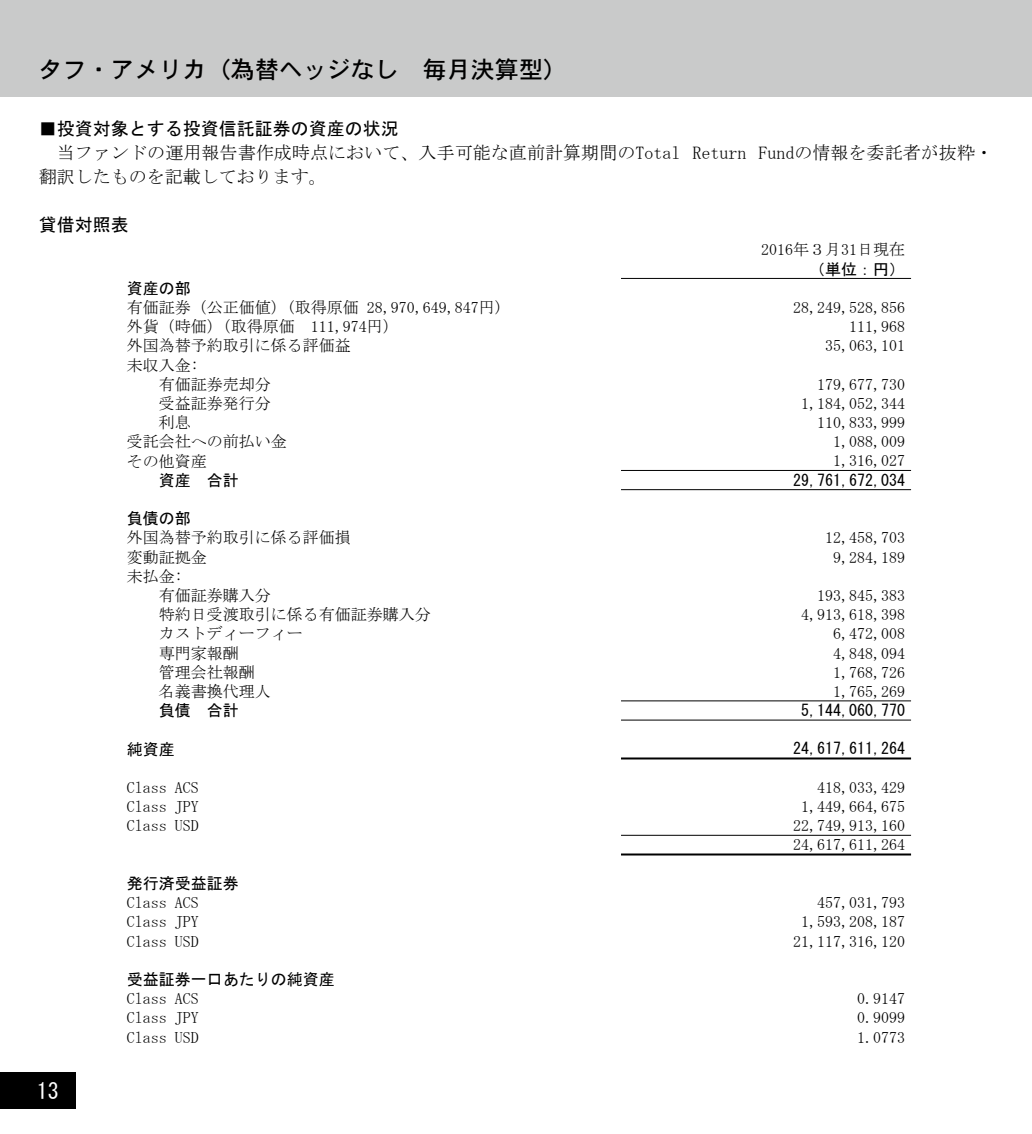
<style>
.page{position:relative;width:1032px;height:1134px;background:#fff}
.page>*{position:absolute;margin:0;border:0;box-sizing:border-box;transform-origin:0 0}
.t1{font:24px "DFHS Gothic W5 WIN RKSJ H";color:#000}
.t2{font:22px "MS Gothic";color:#fff}
.t3{font:18px/24px "MS Mincho";letter-spacing:.005em;color:#000}
.t4{font:18px "MS Gothic";color:#000}
.t5{font:16px/19.2px "MS Mincho";color:#000}
.t6{font:16px "MS Gothic";color:#000}
</style>
<div class="page">
<div style="left:0;top:0;width:1032px;height:96px;background:#c9caca"></div>
<div style="left:0;top:1072px;width:76px;height:36px;background:#000"></div>
<hr style="left:621px;top:278px;width:290px;height:1px;background:#000">
<hr style="left:621px;top:470px;width:290px;height:1px;background:#000">
<hr style="left:621px;top:489px;width:290px;height:1px;background:#000">
<hr style="left:621px;top:700px;width:290px;height:1px;background:#000">
<hr style="left:621px;top:720px;width:290px;height:1px;background:#000">
<hr style="left:621px;top:835px;width:290px;height:1px;background:#000">
<hr style="left:621px;top:757px;width:290px;height:2px;background:#000">
<hr style="left:621px;top:853px;width:290px;height:2px;background:#000">
<h1 class="t1" style="left:39px;top:57px;width:530px">タフ・アメリカ（為替ヘッジなし　毎月決算型）</h1>
<p class="t4" style="left:39px;top:120px;width:361px">■投資対象とする投資信託証券の資産の状況</p>
<p class="t3" style="left:39px;top:141px;width:956px;text-indent:18px">当ファンドの運用報告書作成時点において、入手可能な直前計算期間のTotal Return Fundの情報を委託者が抜粋・翻訳したものを記載しております。</p>
<p class="t4" style="left:39px;top:216px;width:91px">貸借対照表</p>
<p class="t5" style="left:761px;top:240px;width:145px">2016年３月31日現在</p>
<p class="t6" style="left:809px;top:262px;width:97px">（単位：円）</p>
<p class="t6" style="left:127px;top:280px;width:65px">資産の部</p>
<p class="t5" style="left:127px;top:298px;width:377px">有価証券（公正価値）(取得原価 28,970,649,847円)</p>
<p class="t5" style="left:793px;top:298px;width:113px">28,249,528,856</p>
<p class="t5" style="left:127px;top:317px;width:273px">外貨（時価）（取得原価　111,974円）</p>
<p class="t5" style="left:849px;top:317px;width:57px">111,968</p>
<p class="t5" style="left:127px;top:336px;width:225px">外国為替予約取引に係る評価益</p>
<p class="t5" style="left:825px;top:336px;width:81px">35,063,101</p>
<p class="t5" style="left:159px;top:355px;width:113px;text-indent:-32px">未収入金:<br>有価証券売却分</p>
<p class="t5" style="left:817px;top:374px;width:89px">179,677,730</p>
<p class="t5" style="left:159px;top:394px;width:113px">受益証券発行分</p>
<p class="t5" style="left:801px;top:394px;width:105px">1,184,052,344</p>
<p class="t5" style="left:159px;top:413px;width:33px">利息</p>
<p class="t5" style="left:817px;top:413px;width:89px">110,833,999</p>
<p class="t5" style="left:127px;top:432px;width:161px">受託会社への前払い金</p>
<p class="t5" style="left:833px;top:432px;width:73px">1,088,009</p>
<p class="t5" style="left:127px;top:451px;width:81px">その他資産</p>
<p class="t5" style="left:833px;top:451px;width:73px">1,316,027</p>
<p class="t6" style="left:159px;top:472px;width:81px">資産　合計</p>
<p class="t6" style="left:793px;top:472px;width:113px">29,761,672,034</p>
<p class="t6" style="left:127px;top:510px;width:65px">負債の部</p>
<p class="t5" style="left:127px;top:528px;width:225px">外国為替予約取引に係る評価損</p>
<p class="t5" style="left:825px;top:528px;width:81px">12,458,703</p>
<p class="t5" style="left:127px;top:547px;width:81px">変動証拠金</p>
<p class="t5" style="left:833px;top:547px;width:73px">9,284,189</p>
<p class="t5" style="left:159px;top:566px;width:113px;text-indent:-32px">未払金:<br>有価証券購入分</p>
<p class="t5" style="left:817px;top:586px;width:89px">193,845,383</p>
<h2 class="t2" style="left:37px;top:1080px;width:23px">13</h2>
<p class="t5" style="left:159px;top:605px;width:273px">特約日受渡取引に係る有価証券購入分</p>
<p class="t5" style="left:801px;top:605px;width:105px">4,913,618,398</p>
<p class="t5" style="left:159px;top:624px;width:145px">カストディーフィー</p>
<p class="t5" style="left:833px;top:624px;width:73px">6,472,008</p>
<p class="t5" style="left:159px;top:643px;width:81px">専門家報酬</p>
<p class="t5" style="left:833px;top:643px;width:73px">4,848,094</p>
<p class="t5" style="left:159px;top:662px;width:97px">管理会社報酬</p>
<p class="t5" style="left:833px;top:662px;width:73px">1,768,726</p>
<p class="t5" style="left:159px;top:682px;width:113px">名義書換代理人</p>
<p class="t5" style="left:833px;top:681px;width:73px">1,765,269</p>
<p class="t6" style="left:159px;top:702px;width:81px">負債　合計</p>
<p class="t6" style="left:801px;top:702px;width:105px">5,144,060,770</p>
<p class="t6" style="left:127px;top:741px;width:49px">純資産</p>
<p class="t6" style="left:793px;top:740px;width:113px">24,617,611,264</p>
<p class="t5" style="left:127px;top:778px;width:73px">Class ACS</p>
<p class="t5" style="left:817px;top:778px;width:89px">418,033,429</p>
<p class="t5" style="left:127px;top:797px;width:73px">Class JPY</p>
<p class="t5" style="left:801px;top:797px;width:105px">1,449,664,675</p>
<p class="t5" style="left:127px;top:816px;width:73px">Class USD</p>
<p class="t5" style="left:793px;top:816px;width:113px">22,749,913,160<br>24,617,611,264</p>
<p class="t6" style="left:127px;top:875px;width:113px">発行済受益証券</p>
<p class="t5" style="left:127px;top:893px;width:73px">Class ACS</p>
<p class="t5" style="left:817px;top:893px;width:89px">457,031,793</p>
<p class="t5" style="left:127px;top:912px;width:73px">Class JPY</p>
<p class="t5" style="left:801px;top:912px;width:105px">1,593,208,187</p>
<p class="t5" style="left:127px;top:931px;width:73px">Class USD</p>
<p class="t5" style="left:793px;top:931px;width:113px">21,117,316,120</p>
<p class="t6" style="left:127px;top:971px;width:209px">受益証券一口あたりの純資産</p>
<p class="t5" style="left:127px;top:989px;width:73px">Class ACS</p>
<p class="t5" style="left:857px;top:989px;width:49px">0.9147</p>
<p class="t5" style="left:127px;top:1008px;width:73px">Class JPY</p>
<p class="t5" style="left:857px;top:1008px;width:49px">0.9099</p>
<p class="t5" style="left:127px;top:1027px;width:73px">Class USD</p>
<p class="t5" style="left:857px;top:1027px;width:49px">1.0773</p>
</div>
